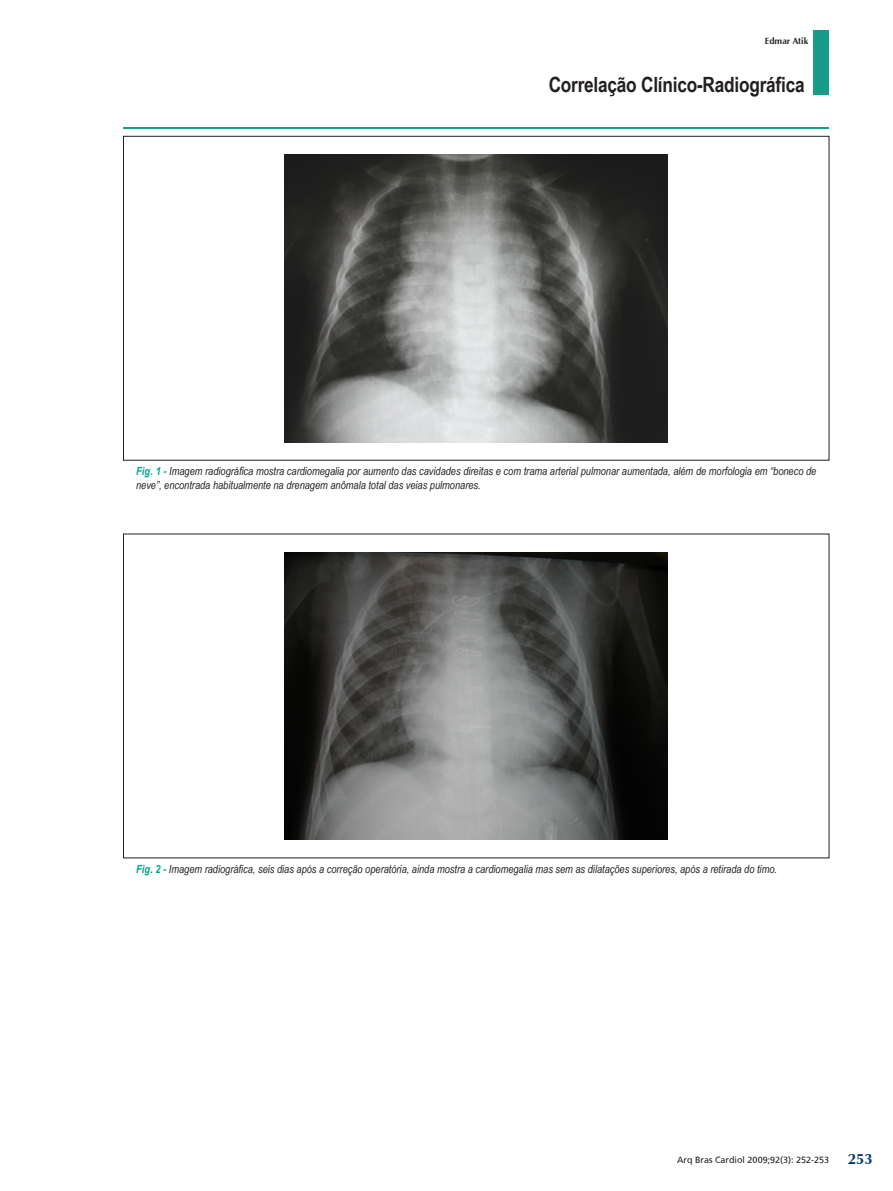
<style>
.page{position:relative;width:893px;height:1191px;background:#fff}
.page>*{position:absolute;margin:0;border:0;box-sizing:border-box;transform-origin:0 0}
.t1{font:700 21px "Arial Narrow";letter-spacing:-.01em;color:#231f20}
.t2{font:700 15px "Zapf Humanist 601 BT";color:#013775}
._04_FIGURA_ref{font:italic 11.25px/13.5px "Arial Narrow";color:#231f20}
.t3{font:9px "Frutiger";color:#231f20}
.t4{font:700 9px "Zapf Humanist 601 BT";color:#231f20}
.s1{font-weight:700;color:#00a78e}
</style>
<div class="page">
<hr style="left:123px;top:127px;width:706px;height:1px;background:#189c88">
<div style="left:813px;top:30px;width:16px;height:64px;background:#189c88"></div>
<img style="left:285px;top:154px;width:382px;height:288px">
<img style="left:285px;top:552px;width:382px;height:287px">
<p class="t4" style="left:765px;top:36px;width:45px">Edmar Atik</p>
<p class="t1" style="left:549px;top:69px;width:258px">Correlação Clínico-Radiográfica</p>
<p class="_04_FIGURA_ref" style="left:136px;top:464px;width:682px"><span class="s1">Fig. 1 -</span> Imagem radiográfica mostra cardiomegalia por aumento das cavidades direitas e com trama arterial pulmonar aumentada, além de morfologia em “boneco de neve”, encontrada habitualmente na drenagem anômala total das veias pulmonares.</p>
<p class="_04_FIGURA_ref" style="left:136px;top:862px;width:642px"><span class="s1">Fig. 2 -</span> Imagem radiográfica, seis dias após a correção operatória, ainda mostra a cardiomegalia mas sem as dilatações superiores, após a retirada do timo.</p>
<p class="t3" style="left:677px;top:1154px;width:154px">Arq Bras Cardiol 2009;92(3): 252-253</p>
<h2 class="t2" style="left:848px;top:1149px;width:26px">253</h2>
</div>
